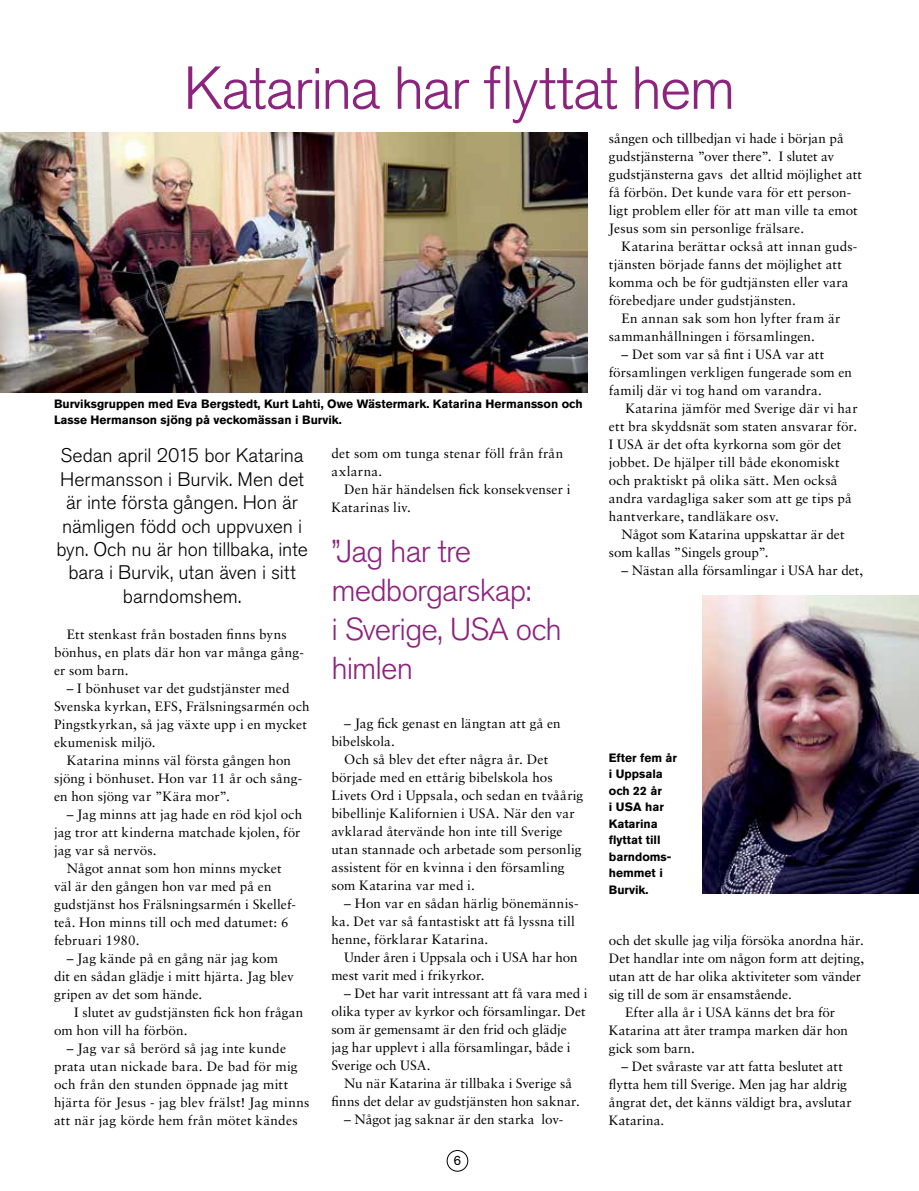
<style>
.page{position:relative;width:919px;height:1191px;background:#fff}
.page>*{position:absolute;margin:0;border:0;box-sizing:border-box;transform-origin:0 0}
.t1{font:300 60px "Akzidenz Grotesk Pro";letter-spacing:-.035em;color:#8c237e}
.t2{font:300 31.5px/39px "Akzidenz Grotesk Pro";letter-spacing:-.03em;color:#8c237e}
.t3{font:300 19.5px/23.4px "Akzidenz Grotesk Pro";letter-spacing:-.005em;color:#000;text-align:center}
.t4{font:13.5px/18px "Sabon LT Std";letter-spacing:.01em;color:#000}
.t5{font:13.5px "Akzidenz Grotesk Pro";color:#000}
.t6{font:700 12px/16.5px "Akzidenz Grotesk Pro";color:#000}
</style>
<div class="page">
<div style="left:447px;top:1150px;width:21px;height:21px;border:1px solid #000;border-radius:50%"></div>
<img style="left:0;top:133px;width:587px;height:259px">
<img style="left:702px;top:595px;width:216px;height:298px">
<h1 class="t1" style="left:183px;top:49px;width:553px">Katarina har flyttat hem</h1>
<p class="t6" style="left:54px;top:395px;width:530px">Burviksgruppen med Eva Bergstedt, Kurt Lahti, Owe Wästermark. Katarina Hermansson och<br>Lasse Hermanson sjöng på veckomässan i Burvik.</p>
<h3 class="t3" style="left:56px;top:444px;width:253px">Sedan april 2015 bor Katarina<br>Hermansson i Burvik. Men det är inte första gången. Hon är nämligen född och uppvuxen i byn. Och nu är hon tillbaka, inte bara i Burvik, utan även i sitt barndomshem.</h3>
<p class="t4" style="left:54px;top:625px;width:251px;text-indent:13px">Ett stenkast från bostaden finns byns bönhus, en plats där hon var många gång&shy;er som barn.</p>
<p class="t4" style="left:54px;top:679px;width:257px;text-indent:13px">– I bönhuset var det gudstjänster med Svenska kyrkan, EFS, Frälsningsarmén och Pingstkyrkan, så jag växte upp i en mycket ekumenisk miljö.</p>
<p class="t4" style="left:54px;top:751px;width:249px;text-indent:13px">Katarina minns väl första gången hon sjöng i bönhuset. Hon var 11 år och sång&shy;en hon sjöng var ”Kära mor”.</p>
<p class="t4" style="left:67px;top:805px;width:237px">– Jag minns att jag hade en röd kjol och</p>
<p class="t4" style="left:54px;top:823px;width:248px">jag tror att kinderna matchade kjolen, för</p>
<p class="t4" style="left:54px;top:841px;width:104px">jag var så nervös.</p>
<p class="t4" style="left:67px;top:859px;width:216px">Något annat som hon minns mycket</p>
<p class="t4" style="left:54px;top:877px;width:219px">väl är den gången hon var med på en</p>
<p class="t4" style="left:54px;top:895px;width:243px">gudstjänst hos Frälsningsarmén i Skellef-</p>
<p class="t4" style="left:54px;top:913px;width:236px">teå. Hon minns till och med datumet: 6</p>
<p class="t4" style="left:54px;top:931px;width:87px">februari 1980.</p>
<p class="t4" style="left:54px;top:949px;width:241px;text-indent:13px">– Jag kände på en gång när jag kom dit en sådan glädje i mitt hjärta. Jag blev gripen av det som hände.</p>
<p class="t4" style="left:54px;top:1003px;width:251px;text-indent:20px">I slutet av gudstjänsten fick hon frågan om hon vill ha förbön.</p>
<p class="t4" style="left:54px;top:1039px;width:257px;text-indent:13px">– Jag var så berörd så jag inte kunde prata utan nickade bara. De bad för mig och från den stunden öppnade jag mitt hjärta för Jesus - jag blev frälst! Jag minns att när jag körde hem från mötet kändes</p>
<p class="t4" style="left:331px;top:444px;width:233px">det som om tunga stenar föll från från axlarna.</p>
<p class="t4" style="left:331px;top:480px;width:240px;text-indent:13px">Den här händelsen fick konsekvenser i<br>Katarinas liv.</p>
<h2 class="t2" style="left:331px;top:531px;width:232px">”Jag har tre medborgarskap:<br>i Sverige, USA och himlen</h2>
<p class="t4" style="left:331px;top:714px;width:231px;text-indent:13px">– Jag fick genast en längtan att gå en bibelskola.</p>
<p class="t4" style="left:331px;top:750px;width:253px;text-indent:13px">Och så blev det efter några år. Det började med en ettårig bibelskola hos Livets Ord i Uppsala, och sedan en tvåårig bibellinje Kalifornien i USA. När den var avklarad återvände hon inte till Sverige utan stannade och arbetade som personlig assistent för en kvinna i den församling som Katarina var med i.</p>
<p class="t4" style="left:331px;top:894px;width:249px;text-indent:13px">– Hon var en sådan härlig bönemännis&shy;ka. Det var så fantastiskt att få lyssna till henne, förklarar Katarina.</p>
<p class="t4" style="left:331px;top:948px;width:248px;text-indent:13px">Under åren i Uppsala och i USA har hon mest varit med i frikyrkor.</p>
<p class="t4" style="left:331px;top:984px;width:258px;text-indent:13px">– Det har varit intressant att få vara med i olika typer av kyrkor och församlingar. Det som är gemensamt är den frid och glädje<br>jag har upplevt i alla församlingar, både i Sverige och USA.</p>
<p class="t4" style="left:331px;top:1074px;width:250px;text-align:center">Nu när Katarina är tillbaka i Sverige så finns det delar av gudstjänsten hon saknar.</p>
<p class="t4" style="left:344px;top:1110px;width:221px">– Något jag saknar är den starka lov-</p>
<p class="t5" style="left:453px;top:1151px;width:9px">6</p>
<p class="t4" style="left:608px;top:129px;width:255px">sången och tillbedjan vi hade i början på gudstjänsterna ”over there”. I slutet av gudstjänsterna gavs det alltid möjlighet att få förbön. Det kunde vara för ett person&shy;ligt problem eller för att man ville ta emot Jesus som sin personlige frälsare.</p>
<p class="t4" style="left:608px;top:237px;width:250px;text-indent:13px">Katarina berättar också att innan guds&shy;tjänsten började fanns det möjlighet att komma och be för gudtjänsten eller vara förebedjare under gudstjänsten.</p>
<p class="t4" style="left:608px;top:309px;width:233px;text-indent:13px">En annan sak som hon lyfter fram är sammanhållningen i församlingen.</p>
<p class="t4" style="left:608px;top:345px;width:245px;text-indent:13px">– Det som var så fint i USA var att församlingen verkligen fungerade som en familj där vi tog hand om varandra.</p>
<p class="t4" style="left:608px;top:399px;width:250px;text-indent:17px">Katarina jämför med Sverige där vi har ett bra skyddsnät som staten ansvarar för.<br>I USA är det ofta kyrkorna som gör det jobbet. De hjälper till både ekonomiskt och praktiskt på olika sätt. Men också andra vardagliga saker som att ge tips på hantverkare, tandläkare osv.</p>
<p class="t4" style="left:608px;top:525px;width:237px;text-indent:13px">Något som Katarina uppskattar är det som kallas ”Singels group”.</p>
<p class="t4" style="left:621px;top:561px;width:243px">– Nästan alla församlingar i USA har det,</p>
<p class="t6" style="left:608px;top:749px;width:70px">Efter fem år i Uppsala och 22 år<br>i USA har<br>Katarina flyttat till barndoms&shy;hemmet i<br>Burvik.</p>
<p class="t4" style="left:608px;top:931px;width:256px">och det skulle jag vilja försöka anordna här.</p>
<p class="t4" style="left:608px;top:949px;width:257px">Det handlar inte om någon form att dejting,</p>
<p class="t4" style="left:608px;top:967px;width:254px">utan att de har olika aktiviteter som vänder</p>
<p class="t4" style="left:608px;top:985px;width:184px">sig till de som är ensamstående.</p>
<p class="t4" style="left:625px;top:1003px;width:211px">Efter alla år i USA känns det bra för</p>
<p class="t4" style="left:608px;top:1021px;width:240px">Katarina att åter trampa marken där hon</p>
<p class="t4" style="left:608px;top:1039px;width:88px">gick som barn.</p>
<p class="t4" style="left:608px;top:1057px;width:244px;text-indent:13px">– Det svåraste var att fatta beslutet att flytta hem till Sverige. Men jag har aldrig ångrat det, det känns väldigt bra, avslutar Katarina.</p>
</div>
